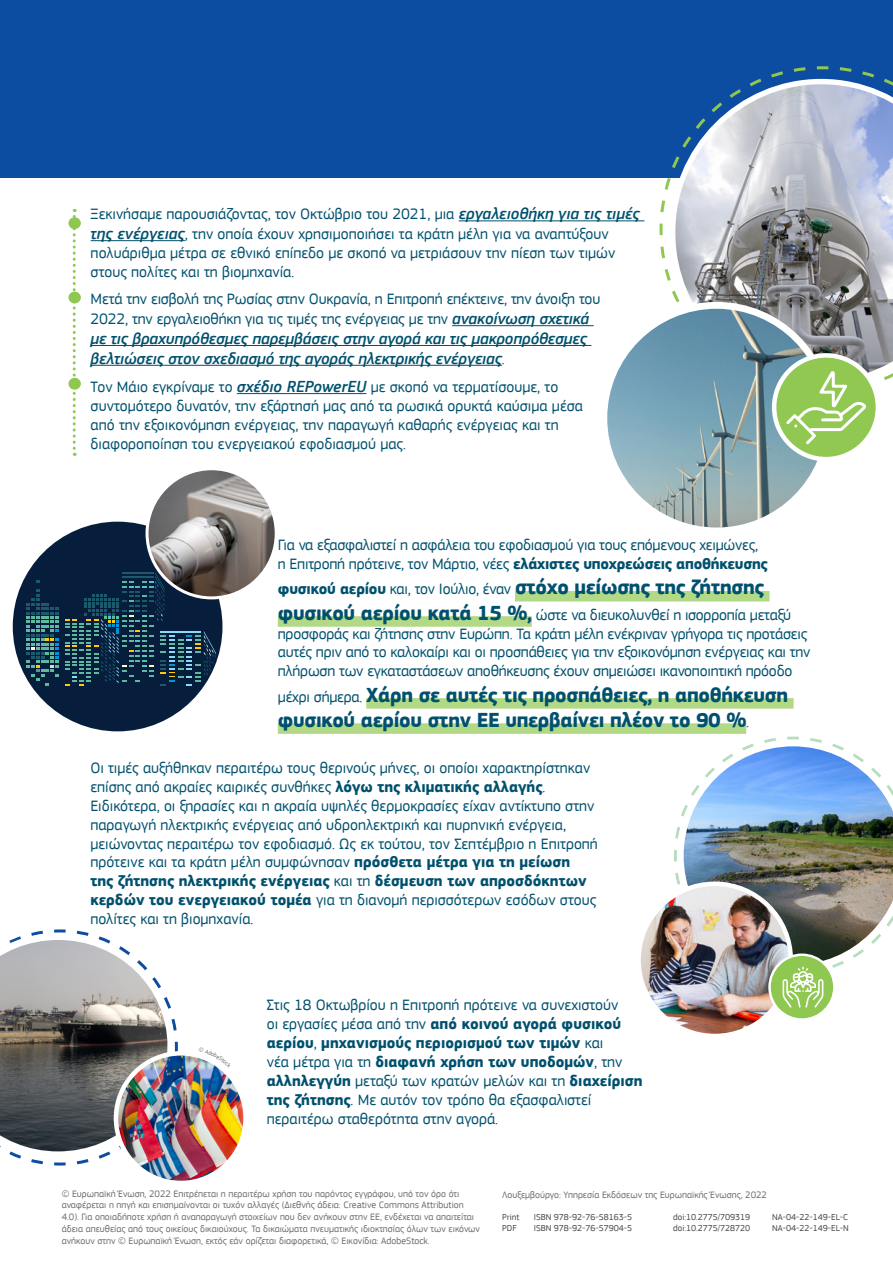
<style>
.page{position:relative;width:893px;height:1263px;background:#fff}
.page>*{position:absolute;margin:0;border:0;box-sizing:border-box;transform-origin:0 0}
.Body_next{font:700 21px/25.2px "EC Square Sans Pro";letter-spacing:-.015em;color:#00516e}
.Body{font:italic 500 16.5px/19.8px "EC Square Sans Pro";letter-spacing:-.01em;color:#00516d}
.Body_next-2{font:15.75px/18.9px "EC Square Sans Pro";color:#00516e}
.Body-2{font:15.75px/18.9px "EC Square Sans Pro";color:#00516e}
.Info1_next{font:9.75px/11.7px "EC Square Sans Pro";color:#6c6d70}
.Info1{font:9.75px "EC Square Sans Pro";color:#6c6d70}
.t1{font:9px "EC Square Sans Pro";color:#454647}
.s1{font-weight:500;font-style:italic;font-size:16.5px;color:#00516d}
.s2{font-weight:400;font-style:normal;font-size:15.75px;color:#00516e}
.s3{font-weight:700}
.s4{font-size:15.75px}
.s5{font-weight:400;font-size:15.75px}
.s6{font-weight:700;font-size:21px}
</style>
<div class="page">
<div style="left:0;top:0;width:893px;height:177px;background:#0d4da1"></div>
<svg style="left:658px;top:66px;width:228px;height:170px"></svg>
<svg style="left:670px;top:79px;width:223px;height:159px"></svg>
<img style="left:604px;top:305px;width:225px;height:226px;border-radius:113px">
<img style="left:677px;top:739px;width:216px;height:125px">
<img style="left:639px;top:884px;width:152px;height:152px;border-radius:76px">
<svg style="left:769px;top:955px;width:65px;height:64px"></svg>
<img style="left:673px;top:864px;width:220px;height:143px">
<hr style="left:459px;top:220px;width:185px;height:1px;background:#00516d">
<hr style="left:91px;top:240px;width:94px;height:1px;background:#00516d">
<hr style="left:452px;top:325px;width:142px;height:1px;background:#00516d">
<hr style="left:91px;top:345px;width:500px;height:1px;background:#00516d">
<hr style="left:91px;top:365px;width:411px;height:1px;background:#00516d">
<hr style="left:237px;top:393px;width:129px;height:1px;background:#00516d">
<div style="left:515px;top:591px;width:254px;height:10px;background:#b1d986"></div>
<div style="left:278px;top:616px;width:254px;height:11px;background:#b1d986"></div>
<div style="left:366px;top:698px;width:428px;height:11px;background:#b1d986"></div>
<div style="left:278px;top:723px;width:468px;height:11px;background:#b1d986"></div>
<svg style="left:659px;top:238px;width:234px;height:242px;background:#95aaa3"></svg>
<div style="left:13px;top:522px;width:209px;height:209px;background:#061e3c;border-radius:50%"></div>
<svg style="left:65px;top:572px;width:151px;height:114px"></svg>
<svg style="left:26px;top:589px;width:33px;height:96px"></svg>
<img style="left:147px;top:471px;width:127px;height:126px">
<div style="left:146px;top:467px;width:132px;height:132px;border:3px solid #fff;border-radius:50%"></div>
<svg style="left:0;top:929px;width:178px;height:237px"></svg>
<img style="left:116px;top:1054px;width:127px;height:126px">
<div style="left:114px;top:1051px;width:134px;height:134px;border:4px solid #fff;border-radius:50%"></div>
<svg style="left:73px;top:209px;width:3px;height:247px"></svg>
<div style="left:68px;top:217px;width:13px;height:12px;background:#8fc851;border-radius:50%"></div>
<div style="left:68px;top:292px;width:13px;height:11px;background:#8fc851;border-radius:50%"></div>
<div style="left:68px;top:378px;width:13px;height:12px;background:#8fc851;border-radius:50%"></div>
<svg style="left:199px;top:1054px;width:33px;height:13px"></svg>
<p class="Body_next-2" style="left:91px;top:205px;width:551px">Ξεκινήσαμε παρουσιάζοντας, τον Οκτώβριο του 2021, μια <span class="s1">εργαλειοθήκη για τις τιμές της ενέργειας</span>, την οποία έχουν χρησιμοποιήσει τα κράτη μέλη για να αναπτύξουν πολυάριθμα μέτρα σε εθνικό επίπεδο με σκοπό να μετριάσουν την πίεση των τιμών στους πολίτες και τη βιομηχανία.</p>
<p class="Body-2" style="left:91px;top:289px;width:511px;line-height:19.8px">Μετά την εισβολή της Ρωσίας στην Ουκρανία, η Επιτροπή επέκτεινε, την άνοιξη του<br>2022, την εργαλειοθήκη για τις τιμές της ενέργειας με την <span class="s1">ανακοίνωση σχετικά</span></p>
<p class="Body" style="left:91px;top:329px;width:498px">με τις βραχυπρόθεσμες παρεμβάσεις στην αγορά και τις μακροπρόθεσμες βελτιώσεις στον σχεδιασμό της αγοράς ηλεκτρικής ενέργειας<span class="s2">.</span></p>
<p class="Body-2" style="left:91px;top:378px;width:494px">Τον Μάιο εγκρίναμε το <span class="s1">σχέδιο REPowerEU</span> με σκοπό να τερματίσουμε, το συντομότερο δυνατόν, την εξάρτησή μας από τα ρωσικά ορυκτά καύσιμα μέσα από την εξοικονόμηση ενέργειας, την παραγωγή καθαρής ενέργειας και τη διαφοροποίηση του ενεργειακού εφοδιασμού μας.</p>
<p class="Body_next-2" style="left:278px;top:536px;width:491px">Για να εξασφαλιστεί η ασφάλεια του εφοδιασμού για τους επόμενους χειμώνες, η Επιτροπή πρότεινε, τον Μάρτιο, νέες <span class="s3">ελάχιστες υποχρεώσεις αποθήκευσης</span></p>
<p class="Body_next" style="left:278px;top:576px;width:488px"><span class="s4">φυσικού αερίου</span> <span class="s5">και, τον Ιούλιο, έναν</span> στόχο μείωσης της ζήτησης</p>
<p class="Body_next-2" style="left:278px;top:605px;width:534px"><span class="s6">φυσικού αερίου κατά 15 %,</span> ώστε να διευκολυνθεί η ισορροπία μεταξύ προσφοράς και ζήτησης στην Ευρώπη. Τα κράτη μέλη ενέκριναν γρήγορα τις προτάσεις αυτές πριν από το καλοκαίρι και οι προσπάθειες για την εξοικονόμηση ενέργειας και την πλήρωση των εγκαταστάσεων αποθήκευσης έχουν σημειώσει ικανοποιητική πρόοδο</p>
<p class="Body_next" style="left:278px;top:683px;width:512px"><span class="s5">μέχρι σήμερα.</span> Χάρη σε αυτές τις προσπάθειες, η αποθήκευση φυσικού αερίου στην ΕΕ υπερβαίνει πλέον το 90 %<span class="s5">.</span></p>
<p class="Body_next-2" style="left:90px;top:758px;width:509px">Οι τιμές αυξήθηκαν περαιτέρω τους θερινούς μήνες, οι οποίοι χαρακτηρίστηκαν επίσης από ακραίες καιρικές συνθήκες <span class="s3">λόγω της κλιματικής αλλαγής</span>.<br>Ειδικότερα, οι ξηρασίες και η ακραία υψηλές θερμοκρασίες είχαν αντίκτυπο στην παραγωγή ηλεκτρικής ενέργειας από υδροηλεκτρική και πυρηνική ενέργεια, μειώνοντας περαιτέρω τον εφοδιασμό. Ως εκ τούτου, τον Σεπτέμβριο η Επιτροπή πρότεινε και τα κράτη μέλη συμφώνησαν <span class="s3">πρόσθετα μέτρα για τη μείωση<br>της ζήτησης ηλεκτρικής ενέργειας</span> και τη <span class="s3">δέσμευση των απροσδόκητων κερδών του ενεργειακού τομέα</span> για τη διανομή περισσότερων εσόδων στους πολίτες και τη βιομηχανία.</p>
<p class="Body_next-2" style="left:267px;top:996px;width:377px">Στις 18 Οκτωβρίου η Επιτροπή πρότεινε να συνεχιστούν<br>οι εργασίες μέσα από την <span class="s3">από κοινού αγορά φυσικού αερίου</span>, <span class="s3">μηχανισμούς περιορισμού των τιμών</span> και<br>νέα μέτρα για τη <span class="s3">διαφανή χρήση των υποδομών</span>, την <span class="s3">αλληλεγγύη</span> μεταξύ των κρατών μελών και τη <span class="s3">διαχείριση της ζήτησης</span>. Με αυτόν τον τρόπο θα εξασφαλιστεί περαιτέρω σταθερότητα στην αγορά.</p>
<p class="Info1_next" style="left:62px;top:1188px;width:420px">© Ευρωπαϊκή Ένωση, 2022 Επιτρέπεται η περαιτέρω χρήση του παρόντος εγγράφου, υπό τον όρο ότι αναφέρεται η πηγή και επισημαίνονται οι τυχόν αλλαγές (Διεθνής άδεια: Creative Commons Attribution 4.0). Για οποιαδήποτε χρήση ή αναπαραγωγή στοιχείων που δεν ανήκουν στην ΕΕ, ενδέχεται να απαιτείται άδεια απευθείας από τους οικείους δικαιούχους. Τα δικαιώματα πνευματικής ιδιοκτησίας όλων των εικόνων ανήκουν στην © Ευρωπαϊκή Ένωση, εκτός εάν ορίζεται διαφορετικά, © Εικονίδια: AdobeStock.</p>
<p class="Info1" style="left:502px;top:1189px;width:266px">Λουξεμβούργο: Υπηρεσία Εκδόσεων της Ευρωπαϊκής Ένωσης, 2022</p>
<p class="t1" style="left:502px;top:1212px;width:19px">Print</p>
<p class="t1" style="left:534px;top:1212px;width:100px">ISBN 978-92-76-58163-5</p>
<p class="t1" style="left:673px;top:1212px;width:78px">doi:10.2775/709319</p>
<p class="t1" style="left:772px;top:1212px;width:77px">NA-04-22-149-EL-C</p>
<p class="t1" style="left:502px;top:1223px;width:16px">PDF</p>
<p class="t1" style="left:534px;top:1223px;width:100px">ISBN 978-92-76-57904-5</p>
<p class="t1" style="left:673px;top:1223px;width:78px">doi:10.2775/728720</p>
<p class="t1" style="left:772px;top:1223px;width:78px">NA-04-22-149-EL-N</p>
</div>
